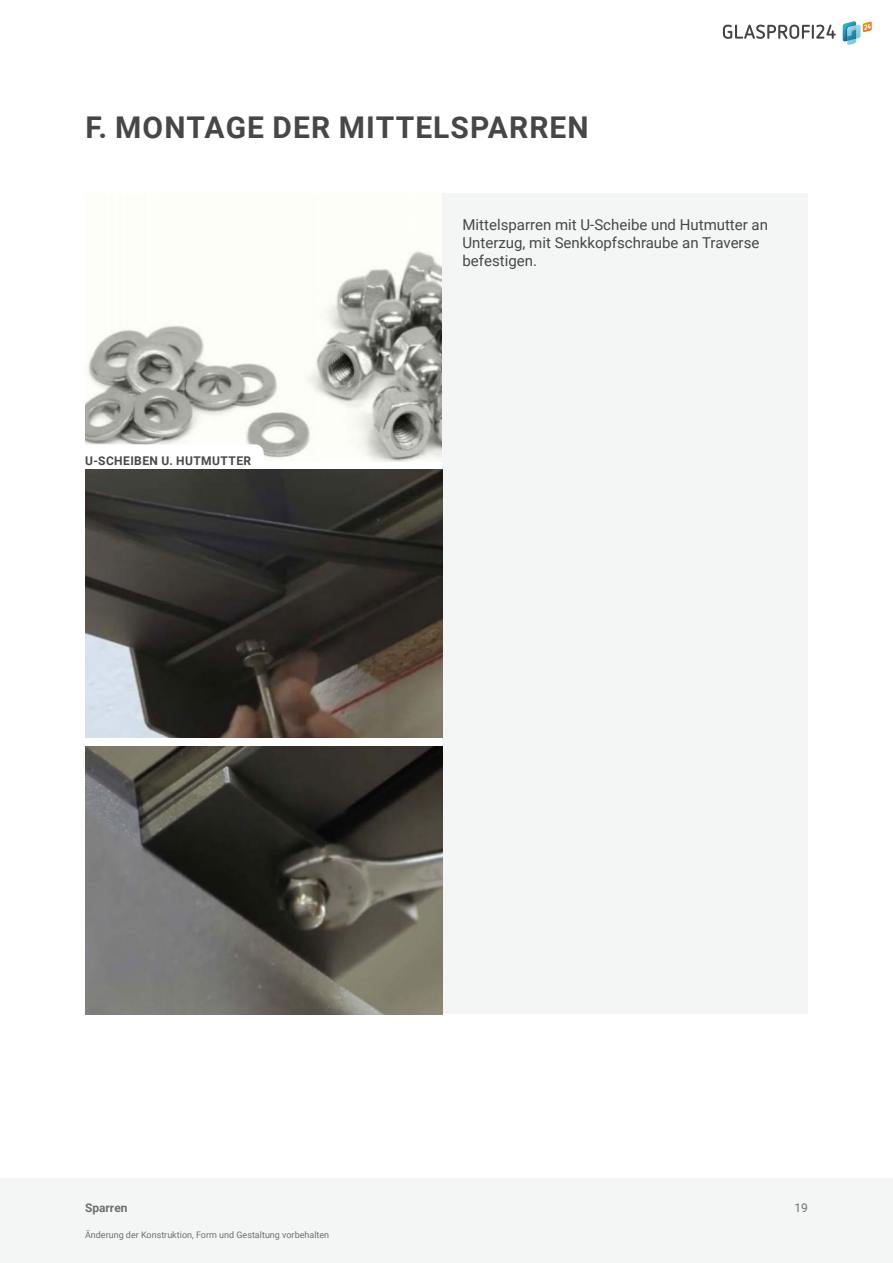
<style>
.page{position:relative;width:893px;height:1263px;background:#fff}
.page>*{position:absolute;margin:0;border:0;box-sizing:border-box;transform-origin:0 0}
.Headline{font:700 30px "Roboto";letter-spacing:.035em;color:#464748}
.Copy{font:15px/18px "Roboto";color:#464748}
.BU{font:700 12px "Roboto";letter-spacing:.035em;color:#464748}
.t1{font:700 12px "Roboto";color:#6e6f72}
.t2{font:12px "Roboto";color:#6e6f72}
.t3{font:9px "Roboto";color:#6e6f72}
</style>
<div class="page">
<svg style="left:843px;top:21px;width:29px;height:24px"></svg>
<svg style="left:723px;top:25px;width:113px;height:14px"></svg>
<div style="left:0;top:1178px;width:893px;height:85px;background:#f4f5f5"></div>
<img style="left:85px;top:250px;width:357px;height:211px">
<div style="left:72px;top:444px;width:192px;height:34px;background:#fff;border-radius:9px"></div>
<div style="left:442px;top:193px;width:366px;height:821px;background:#f4f5f5"></div>
<img style="left:85px;top:746px;width:357px;height:268px">
<img style="left:85px;top:470px;width:357px;height:268px">
<p class="Headline" style="left:86px;top:106px;width:505px">F. MONTAGE DER MITTELSPARREN</p>
<p class="BU" style="left:85px;top:452px;width:167px">U-SCHEIBEN U. HUTMUTTER</p>
<p class="Copy" style="left:463px;top:216px;width:307px">Mittelsparren mit U-Scheibe und Hutmutter an<br>Unterzug, mit Senkkopfschraube an Traverse befestigen.</p>
<p class="t1" style="left:85px;top:1199px;width:44px">Sparren</p>
<p class="t3" style="left:85px;top:1229px;width:246px">Änderung der Konstruktion, Form und Gestaltung vorbehalten</p>
<p class="t2" style="left:794px;top:1199px;width:15px">19</p>
</div>
